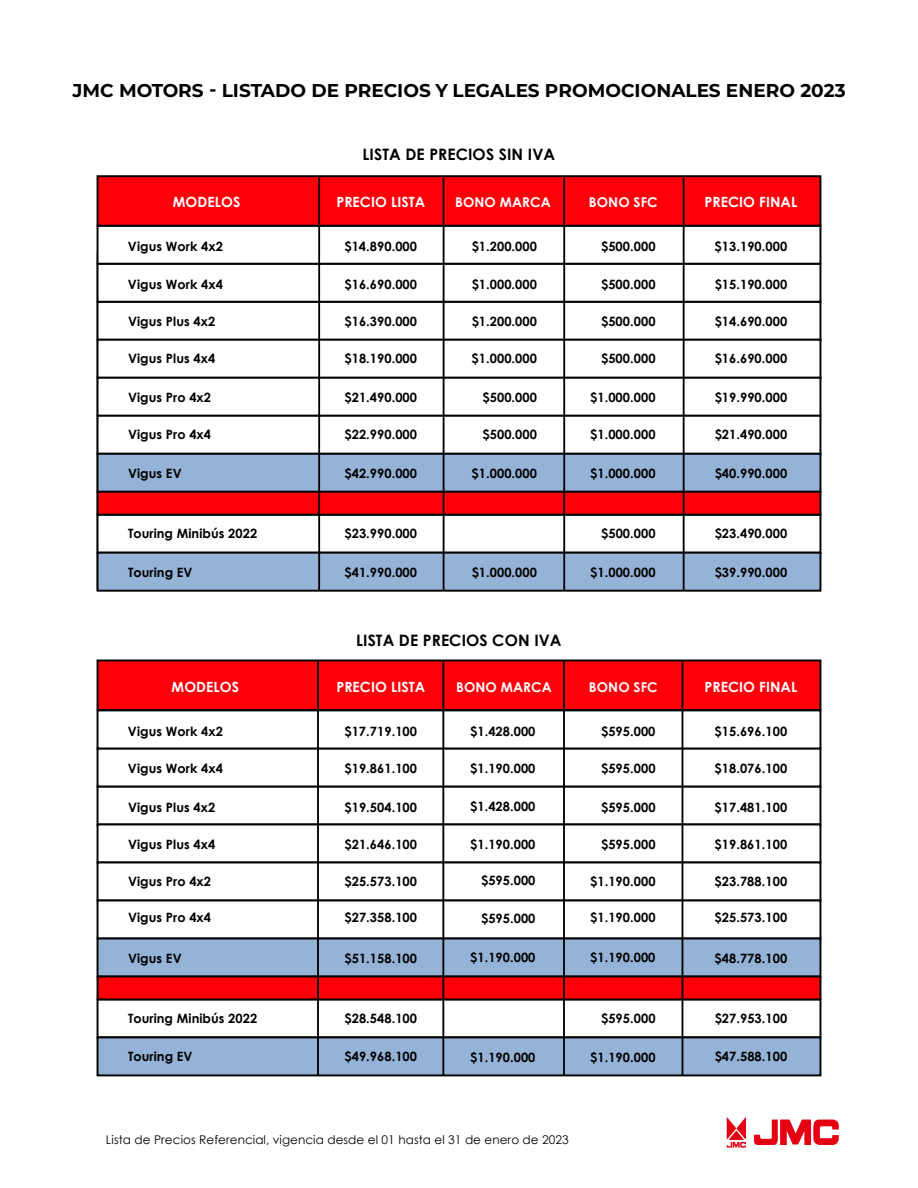
<style>
.page{position:relative;width:918px;height:1188px;background:#fff}
.page>*{position:absolute;margin:0;border:0;box-sizing:border-box;transform-origin:0 0}
.t1{font:700 18.6px "Montserrat";color:#000}
.t2{font:700 15.75px "Century Gothic";letter-spacing:.005em;color:#000}
.t3{font:700 14.1px "Century Gothic";letter-spacing:.005em;color:#fff}
.t4{font:700 13.5px "Century Gothic";letter-spacing:.005em;color:#fff}
.t5{font:700 12.9px "Century Gothic";letter-spacing:.005em;color:#000}
.t6{font:12px "Century Gothic";letter-spacing:.005em;color:#000}
</style>
<div class="page">
<svg style="left:754px;top:1119px;width:85px;height:26px"></svg>
<svg style="left:727px;top:1117px;width:19px;height:31px"></svg>
<div style="left:97px;top:747px;width:724px;height:40px;background:#fff;border:2px solid #000"></div>
<div style="left:97px;top:709px;width:724px;height:40px;background:#fff;border:2px solid #000"></div>
<div style="left:97px;top:660px;width:724px;height:51px;background:#ff000b;border:2px solid #000"></div>
<div style="left:97px;top:824px;width:724px;height:39px;background:#fff;border:2px solid #000"></div>
<div style="left:97px;top:862px;width:724px;height:39px;background:#fff;border:2px solid #000"></div>
<div style="left:97px;top:900px;width:724px;height:39px;background:#fff;border:2px solid #000"></div>
<div style="left:97px;top:938px;width:724px;height:40px;background:#95b3d7;border:2px solid #000"></div>
<div style="left:97px;top:1036px;width:724px;height:40px;background:#95b3d7;border:2px solid #000"></div>
<div style="left:97px;top:976px;width:724px;height:24px;background:#ff000b;border:2px solid #000"></div>
<hr style="left:317px;top:660px;width:2px;height:415px;background:#000">
<hr style="left:442px;top:660px;width:2px;height:415px;background:#000">
<hr style="left:563px;top:660px;width:2px;height:415px;background:#000">
<hr style="left:682px;top:661px;width:1px;height:414px;background:#000">
<div style="left:97px;top:263px;width:724px;height:40px;background:#fff;border:2px solid #000"></div>
<div style="left:97px;top:225px;width:724px;height:40px;background:#fff;border:2px solid #000"></div>
<div style="left:97px;top:175px;width:724px;height:52px;background:#ff000b;border:2px solid #000"></div>
<div style="left:97px;top:339px;width:724px;height:40px;background:#fff;border:2px solid #000"></div>
<div style="left:97px;top:377px;width:724px;height:40px;background:#fff;border:2px solid #000"></div>
<div style="left:97px;top:415px;width:724px;height:40px;background:#fff;border:2px solid #000"></div>
<div style="left:97px;top:453px;width:724px;height:40px;background:#95b3d7;border:2px solid #000"></div>
<div style="left:97px;top:552px;width:724px;height:40px;background:#95b3d7;border:2px solid #000"></div>
<div style="left:97px;top:491px;width:724px;height:25px;background:#ff000b;border:2px solid #000"></div>
<hr style="left:97px;top:253px;width:1px;height:338px;background:#000">
<hr style="left:318px;top:177px;width:2px;height:414px;background:#000">
<hr style="left:443px;top:177px;width:2px;height:414px;background:#000">
<hr style="left:683px;top:177px;width:2px;height:414px;background:#000">
<hr style="left:563px;top:177px;width:2px;height:414px;background:#000">
<h1 class="t1" style="left:73px;top:76px;width:775px">JMC MOTORS - LISTADO DE PRECIOS Y LEGALES PROMOCIONALES ENERO 2023</h1>
<p class="t2" style="left:363px;top:142px;width:194px">LISTA DE PRECIOS SIN IVA</p>
<p class="t3" style="left:173px;top:191px;width:69px">MODELOS</p>
<p class="t3" style="left:336px;top:191px;width:90px">PRECIO LISTA</p>
<p class="t4" style="left:455px;top:192px;width:97px">BONO MARCA</p>
<p class="t4" style="left:589px;top:192px;width:70px">BONO SFC</p>
<p class="t3" style="left:705px;top:191px;width:94px">PRECIO FINAL</p>
<p class="t5" style="left:128px;top:237px;width:96px">Vigus Work 4x2</p>
<p class="t5" style="left:344px;top:237px;width:74px">$14.890.000</p>
<p class="t5" style="left:128px;top:275px;width:96px">Vigus Work 4x4</p>
<p class="t5" style="left:344px;top:275px;width:74px">$16.690.000</p>
<p class="t5" style="left:128px;top:312px;width:89px">Vigus Plus 4x2</p>
<p class="t5" style="left:344px;top:312px;width:74px">$16.390.000</p>
<p class="t5" style="left:128px;top:348px;width:89px">Vigus Plus 4x4</p>
<p class="t5" style="left:344px;top:348px;width:74px">$18.190.000</p>
<p class="t5" style="left:472px;top:237px;width:67px">$1.200.000</p>
<p class="t5" style="left:601px;top:237px;width:56px">$500.000</p>
<p class="t5" style="left:715px;top:237px;width:74px">$13.190.000</p>
<p class="t5" style="left:601px;top:275px;width:56px">$500.000</p>
<p class="t5" style="left:715px;top:275px;width:74px">$15.190.000</p>
<p class="t5" style="left:601px;top:312px;width:56px">$500.000</p>
<p class="t5" style="left:715px;top:312px;width:74px">$14.690.000</p>
<p class="t5" style="left:601px;top:348px;width:56px">$500.000</p>
<p class="t5" style="left:715px;top:348px;width:74px">$16.690.000</p>
<p class="t5" style="left:472px;top:275px;width:67px">$1.000.000</p>
<p class="t5" style="left:472px;top:312px;width:67px">$1.200.000</p>
<p class="t5" style="left:472px;top:348px;width:67px">$1.000.000</p>
<p class="t5" style="left:483px;top:388px;width:56px">$500.000</p>
<p class="t5" style="left:483px;top:424px;width:56px">$500.000</p>
<p class="t5" style="left:472px;top:463px;width:67px">$1.000.000</p>
<p class="t5" style="left:128px;top:388px;width:85px">Vigus Pro 4x2</p>
<p class="t5" style="left:345px;top:388px;width:74px">$21.490.000</p>
<p class="t5" style="left:128px;top:424px;width:85px">Vigus Pro 4x4</p>
<p class="t5" style="left:345px;top:424px;width:74px">$22.990.000</p>
<p class="t5" style="left:590px;top:388px;width:67px">$1.000.000</p>
<p class="t5" style="left:715px;top:388px;width:74px">$19.990.000</p>
<p class="t5" style="left:590px;top:424px;width:67px">$1.000.000</p>
<p class="t5" style="left:715px;top:424px;width:74px">$21.490.000</p>
<p class="t5" style="left:590px;top:463px;width:67px">$1.000.000</p>
<p class="t5" style="left:128px;top:463px;width:55px">Vigus EV</p>
<p class="t5" style="left:345px;top:463px;width:74px">$42.990.000</p>
<p class="t5" style="left:715px;top:463px;width:74px">$40.990.000</p>
<p class="t5" style="left:128px;top:524px;width:131px">Touring Minibús 2022</p>
<p class="t5" style="left:345px;top:524px;width:74px">$23.990.000</p>
<p class="t5" style="left:601px;top:524px;width:56px">$500.000</p>
<p class="t5" style="left:715px;top:524px;width:74px">$23.490.000</p>
<p class="t5" style="left:472px;top:562px;width:67px">$1.000.000</p>
<p class="t5" style="left:590px;top:562px;width:67px">$1.000.000</p>
<p class="t5" style="left:128px;top:562px;width:66px">Touring EV</p>
<p class="t5" style="left:345px;top:562px;width:74px">$41.990.000</p>
<p class="t5" style="left:715px;top:562px;width:74px">$39.990.000</p>
<p class="t2" style="left:356px;top:628px;width:207px">LISTA DE PRECIOS CON IVA</p>
<p class="t3" style="left:172px;top:677px;width:69px">MODELOS</p>
<p class="t3" style="left:336px;top:677px;width:90px">PRECIO LISTA</p>
<p class="t3" style="left:705px;top:677px;width:94px">PRECIO FINAL</p>
<p class="t5" style="left:128px;top:722px;width:96px">Vigus Work 4x2</p>
<p class="t5" style="left:344px;top:722px;width:74px">$17.719.100</p>
<p class="t5" style="left:601px;top:722px;width:56px">$595.000</p>
<p class="t5" style="left:715px;top:722px;width:74px">$15.696.100</p>
<p class="t5" style="left:128px;top:758px;width:96px">Vigus Work 4x4</p>
<p class="t5" style="left:344px;top:758px;width:74px">$19.861.100</p>
<p class="t5" style="left:601px;top:758px;width:56px">$595.000</p>
<p class="t5" style="left:715px;top:758px;width:74px">$18.076.100</p>
<p class="t5" style="left:128px;top:798px;width:89px">Vigus Plus 4x2</p>
<p class="t5" style="left:344px;top:798px;width:74px">$19.504.100</p>
<p class="t5" style="left:601px;top:798px;width:56px">$595.000</p>
<p class="t5" style="left:715px;top:798px;width:74px">$17.481.100</p>
<p class="t5" style="left:128px;top:834px;width:89px">Vigus Plus 4x4</p>
<p class="t5" style="left:344px;top:834px;width:74px">$21.646.100</p>
<p class="t5" style="left:715px;top:834px;width:74px">$19.861.100</p>
<p class="t4" style="left:456px;top:677px;width:97px">BONO MARCA</p>
<p class="t4" style="left:589px;top:677px;width:70px">BONO SFC</p>
<p class="t5" style="left:470px;top:722px;width:67px">$1.428.000</p>
<p class="t5" style="left:470px;top:758px;width:67px">$1.190.000</p>
<p class="t5" style="left:470px;top:796px;width:67px">$1.428.000</p>
<p class="t5" style="left:470px;top:834px;width:67px">$1.190.000</p>
<p class="t5" style="left:481px;top:871px;width:56px">$595.000</p>
<p class="t5" style="left:481px;top:908px;width:56px">$595.000</p>
<p class="t5" style="left:470px;top:948px;width:67px">$1.190.000</p>
<p class="t5" style="left:590px;top:948px;width:67px">$1.190.000</p>
<p class="t5" style="left:601px;top:834px;width:56px">$595.000</p>
<p class="t5" style="left:128px;top:871px;width:85px">Vigus Pro 4x2</p>
<p class="t5" style="left:344px;top:871px;width:74px">$25.573.100</p>
<p class="t5" style="left:590px;top:871px;width:67px">$1.190.000</p>
<p class="t5" style="left:715px;top:871px;width:74px">$23.788.100</p>
<p class="t5" style="left:128px;top:908px;width:85px">Vigus Pro 4x4</p>
<p class="t5" style="left:344px;top:908px;width:74px">$27.358.100</p>
<p class="t5" style="left:590px;top:908px;width:67px">$1.190.000</p>
<p class="t5" style="left:715px;top:908px;width:74px">$25.573.100</p>
<p class="t5" style="left:128px;top:948px;width:55px">Vigus EV</p>
<p class="t5" style="left:344px;top:948px;width:74px">$51.158.100</p>
<p class="t5" style="left:715px;top:948px;width:74px">$48.778.100</p>
<p class="t5" style="left:128px;top:1008px;width:131px">Touring Minibús 2022</p>
<p class="t5" style="left:345px;top:1008px;width:74px">$28.548.100</p>
<p class="t5" style="left:715px;top:1008px;width:74px">$27.953.100</p>
<p class="t5" style="left:128px;top:1047px;width:66px">Touring EV</p>
<p class="t5" style="left:345px;top:1047px;width:74px">$49.968.100</p>
<p class="t5" style="left:715px;top:1047px;width:74px">$47.588.100</p>
<p class="t5" style="left:601px;top:1008px;width:56px">$595.000</p>
<p class="t5" style="left:590px;top:1047px;width:67px">$1.190.000</p>
<p class="t5" style="left:470px;top:1047px;width:67px">$1.190.000</p>
<p class="t6" style="left:106px;top:1131px;width:465px">Lista de Precios Referencial, vigencia desde el 01 hasta el 31 de enero de 2023</p>
</div>
